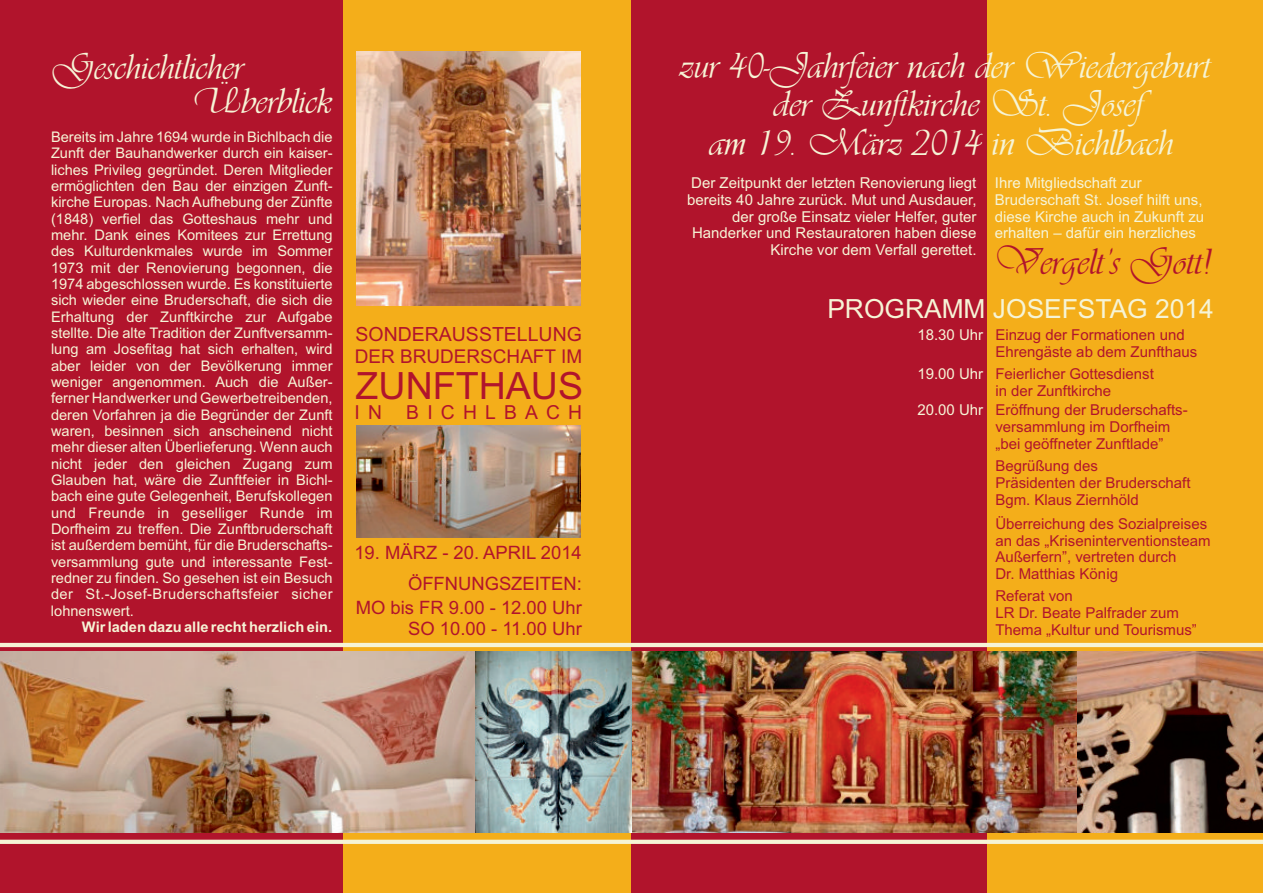
<style>
.page{position:relative;width:1263px;height:893px;background:#fff}
.page>*{position:absolute;margin:0;border:0;box-sizing:border-box;transform-origin:0 0}
.t1{font:italic 39px "Vivaldii";color:#f6f4d6;scale:1.04 1}
.t2{font:italic 39px "Vivaldii";color:#b1142c;scale:1.04 1}
.t3{font:italic 37.95px "Vivaldii";color:#f6f4d6;scale:1.04 1}
.t4{font:37.5px "Arial";color:#b1142c}
.t5{font:26.4px "Arial";color:#f6f4d6}
.t6{font:19.5px "Arial";color:#b1142c}
.t7{font:19.35px "Arial";letter-spacing:.425em;color:#b1142c}
.t8{font:18.9px "Arial";color:#b1142c}
.t9{font:18.45px/31px "Arial";color:#b1142c;text-align:right}
.t10{font:15px/16.8px "Arial";color:#b1142c}
.t11{font:15px/16.8px "Arial";color:#f6f4d6;text-align:right}
.t12{font:14.7px/16.4px "Arial";letter-spacing:.03em;color:#f6f4d6;text-align:justify}
.t13{font:700 14.7px "Arial";color:#f6f4d6}
</style>
<div class="page">
<div style="left:343px;top:0;width:288px;height:893px;background:#f4ae1a"></div>
<div style="left:987px;top:0;width:276px;height:893px;background:#f4ae1a"></div>
<div style="left:631px;top:0;width:356px;height:893px;background:#b1142c"></div>
<div style="left:0;top:0;width:343px;height:893px;background:#b1142c"></div>
<img style="left:0;top:651px;width:476px;height:182px">
<img style="left:476px;top:651px;width:787px;height:182px">
<hr style="left:0;top:840px;width:1263px;height:4px;background:#f6f4d6">
<hr style="left:0;top:643px;width:1263px;height:4px;background:#f6f4d6">
<img style="left:356px;top:51px;width:224px;height:254px">
<img style="left:356px;top:426px;width:224px;height:112px">
<h2 class="t3" style="left:53px;top:44px;width:186px">Geschichtlicher</h2>
<h2 class="t3" style="left:193px;top:79px;width:136px">Überblick</h2>
<p class="t12" style="left:51px;top:130px;width:283px">Bereits im Jahre 1694 wurde in Bichlbach die Zunft der Bauhandwerker durch ein kaiser&shy;liches Privileg gegründet. Deren Mitglieder ermöglichten den Bau der einzigen Zunft&shy;kirche Europas. Nach Aufhebung der Zünfte (1848) verfiel das Gotteshaus mehr und mehr. Dank eines Komitees zur Errettung des Kulturdenkmales wurde im Sommer 1973 mit der Renovierung begonnen, die 1974 abgeschlossen wurde. Es konstituierte sich wieder eine Bruderschaft, die sich die Erhaltung der Zunftkirche zur Aufgabe stellte. Die alte Tradition der Zunftversamm&shy;lung am Josefitag hat sich erhalten, wird aber leider von der Bevölkerung immer weniger angenommen. Auch die Außer&shy;ferner Handwerker und Gewerbetreibenden, deren Vorfahren ja die Begründer der Zunft waren, besinnen sich anscheinend nicht mehr dieser alten Überlieferung. Wenn auch nicht jeder den gleichen Zugang zum Glauben hat, wäre die Zunftfeier in Bichl&shy;bach eine gute Gelegenheit, Berufskollegen und Freunde in geselliger Runde im Dorfheim zu treffen. Die Zunftbruderschaft ist außerdem bemüht, für die Bruderschafts&shy;versammlung gute und interessante Fest&shy;redner zu finden. So gesehen ist ein Besuch der St.-Josef-Bruderschaftsfeier sicher lohnenswert.</p>
<p class="t13" style="left:82px;top:621px;width:252px">Wir laden dazu alle recht herzlich ein.</p>
<h3 class="t6" style="left:355px;top:327px;width:228px">SONDERAUSSTELLUNG</h3>
<p class="t8" style="left:355px;top:350px;width:229px">DER BRUDERSCHAFT IM</p>
<h3 class="t4" style="left:356px;top:371px;width:229px">ZUNFTHAUS</h3>
<h3 class="t7" style="left:355px;top:405px;width:29px">I N</h3>
<h3 class="t7" style="left:406px;top:405px;width:177px">BICHLBACH</h3>
<p class="t9" style="left:354px;top:538px;width:229px">19. MÄRZ - 20. APRIL 2014<br>ÖFFNUNGSZEITEN:</p>
<p class="t9" style="left:356px;top:599px;width:228px;line-height:20.5px">MO bis FR 9.00 - 12.00 Uhr<br>SO 10.00 - 11.00 Uhr</p>
<h1 class="t1" style="left:681px;top:42px;width:512px">zur 40-Jahrfeier nachder Wiedergeburt</h1>
<h1 class="t1" style="left:774px;top:81px;width:384px">der Zunftkirche St.Josef</h1>
<h1 class="t1" style="left:710px;top:120px;width:456px">am19.März 2014 inBichlbach</h1>
<p class="t11" style="left:687px;top:176px;width:291px">Der Zeitpunkt der letzten Renovierung liegt bereits 40 Jahre zurück. Mut und Ausdauer, der große Einsatz vieler Helfer, guter Handerker und Restauratoren haben diese Kirche vor dem Verfall gerettet.</p>
<p class="t11" style="left:995px;top:176px;width:211px;text-align:left">Ihre Mitgliedschaft zur<br>Bruderschaft St. Josef hilft uns, diese Kirche auch in Zukunft zu erhalten – dafür ein herzliches</p>
<h1 class="t2" style="left:994px;top:239px;width:210px">Vergelt’s Gott!</h1>
<h3 class="t5" style="left:827px;top:299px;width:388px">PROGRAMM JOSEFSTAG 2014</h3>
<p class="t11" style="left:917px;top:328px;width:67px">18.30 Uhr</p>
<p class="t10" style="left:995px;top:328px;width:203px">Einzug der Formationen und<br>Ehrengäste ab dem Zunfthaus</p>
<p class="t11" style="left:917px;top:367px;width:67px">19.00 Uhr</p>
<p class="t10" style="left:995px;top:367px;width:160px">Feierlicher Gottesdienst in der Zunftkirche</p>
<p class="t11" style="left:917px;top:403px;width:67px">20.00 Uhr</p>
<p class="t10" style="left:995px;top:403px;width:194px">Eröffnung der Bruderschafts&shy;versammlung im Dorfheim „bei geöffneter Zunftlade”</p>
<p class="t10" style="left:995px;top:459px;width:197px">Begrüßung des<br>Präsidenten der Bruderschaft<br>Bgm. Klaus Ziernhöld</p>
<p class="t10" style="left:995px;top:516px;width:217px">Überreichung des Sozialpreises an das „Kriseninterventionsteam<br>Außerfern”, vertreten durch<br>Dr. Matthias König</p>
<p class="t10" style="left:995px;top:589px;width:203px">Referat von<br>LR Dr. Beate Palfrader zum<br>Thema „Kultur und Tourismus”</p>
</div>
